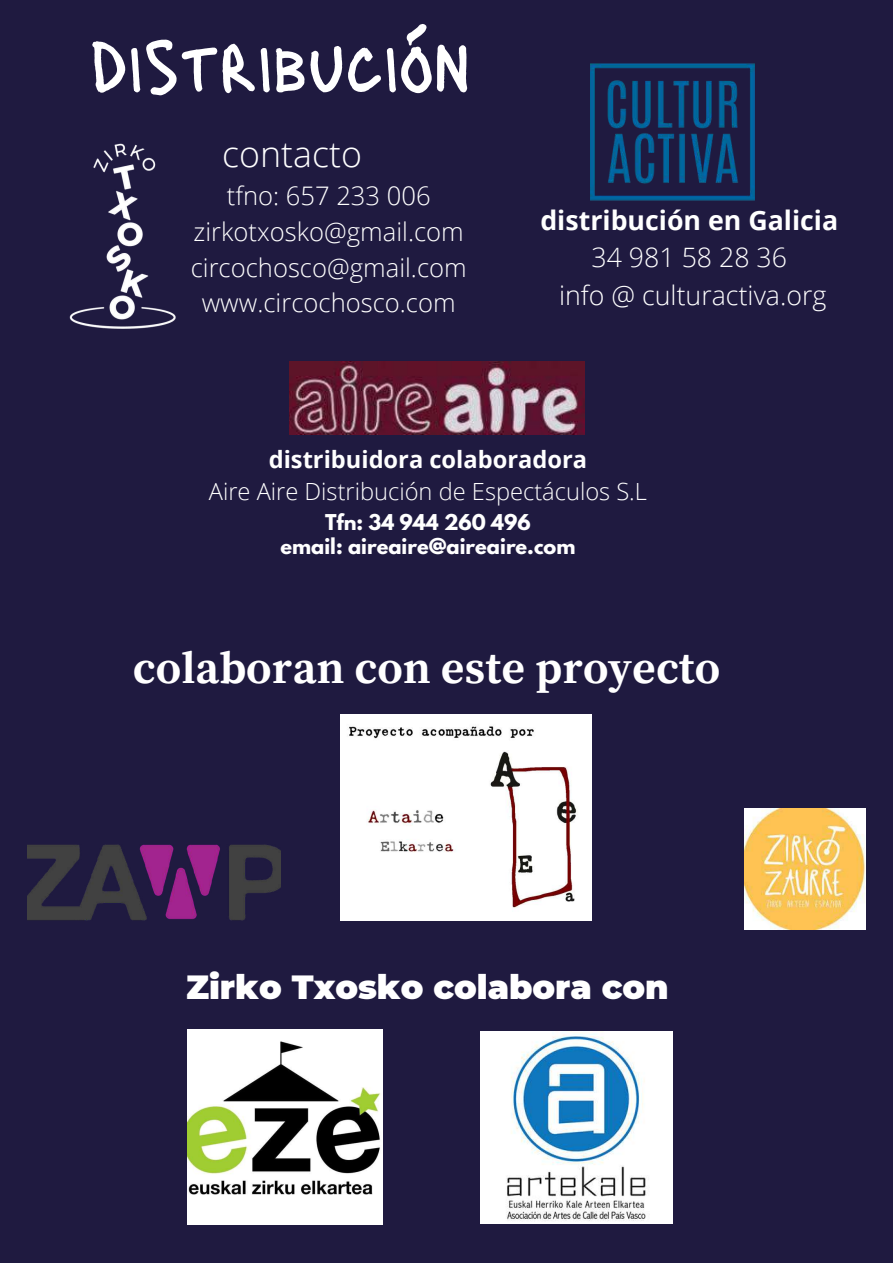
<style>
.page{position:relative;width:893px;height:1263px;background:#1f1a40}
.page>*{position:absolute;margin:0;border:0;box-sizing:border-box;transform-origin:0 0}
.t1{font:74.18px "Lacquer";color:#fff}
.t2{font:700 45px "Source Serif Pro";color:#fff}
.t3{font:300 35.7px "Open Sans";color:#fff}
.t4{font:900 33.45px "Montserrat";color:#fff}
.t5{font:300 26.7px/37.1px "Open Sans";color:#fff;text-align:center}
.t6{font:700 26.7px "Open Sans";color:#fff}
.t7{font:300 25.58px/35.7px "Open Sans";color:#fff;text-align:center}
.t8{font:300 23.62px "Open Sans";color:#fff}
.t9{font:700 23.62px "Open Sans";color:#fff}
.t10{font:700 19.35px/24.2px "League Spartan";color:#fff;text-align:center}
</style>
<div class="page">
<img style="left:187px;top:1029px;width:195px;height:196px">
<img style="left:480px;top:1031px;width:192px;height:192px">
<img style="left:341px;top:714px;width:250px;height:207px">
<img style="left:744px;top:809px;width:121px;height:121px">
<img style="left:289px;top:362px;width:296px;height:73px">
<img style="left:590px;top:63px;width:164px;height:138px">
<img style="left:69px;top:143px;width:107px;height:186px">
<img style="left:28px;top:844px;width:253px;height:77px">
<h1 class="t1" style="left:89px;top:17px;width:382px">DISTRIBUCIÓN</h1>
<h3 class="t3" style="left:222px;top:129px;width:141px">contacto</h3>
<p class="t7" style="left:191px;top:177px;width:277px">tfno: 657 233 006 zirkotxosko@gmail.com circochosco@gmail.com www.circochosco.com</p>
<p class="t6" style="left:540px;top:202px;width:299px">distribución en Galicia</p>
<p class="t5" style="left:559px;top:238px;width:269px">34 981 58 28 36<br>info @ culturactiva.org</p>
<p class="t9" style="left:269px;top:442px;width:320px">distribuidora colaboradora</p>
<p class="t8" style="left:209px;top:475px;width:440px">Aire Aire Distribución de Espectáculos S.L</p>
<p class="t10" style="left:280px;top:512px;width:296px">Tfn: 34 944 260 496<br>email: aireaire@aireaire.com</p>
<h2 class="t2" style="left:133px;top:641px;width:589px">colaboran con este proyecto</h2>
<h3 class="t4" style="left:186px;top:966px;width:484px">Zirko Txosko colabora con</h3>
</div>
